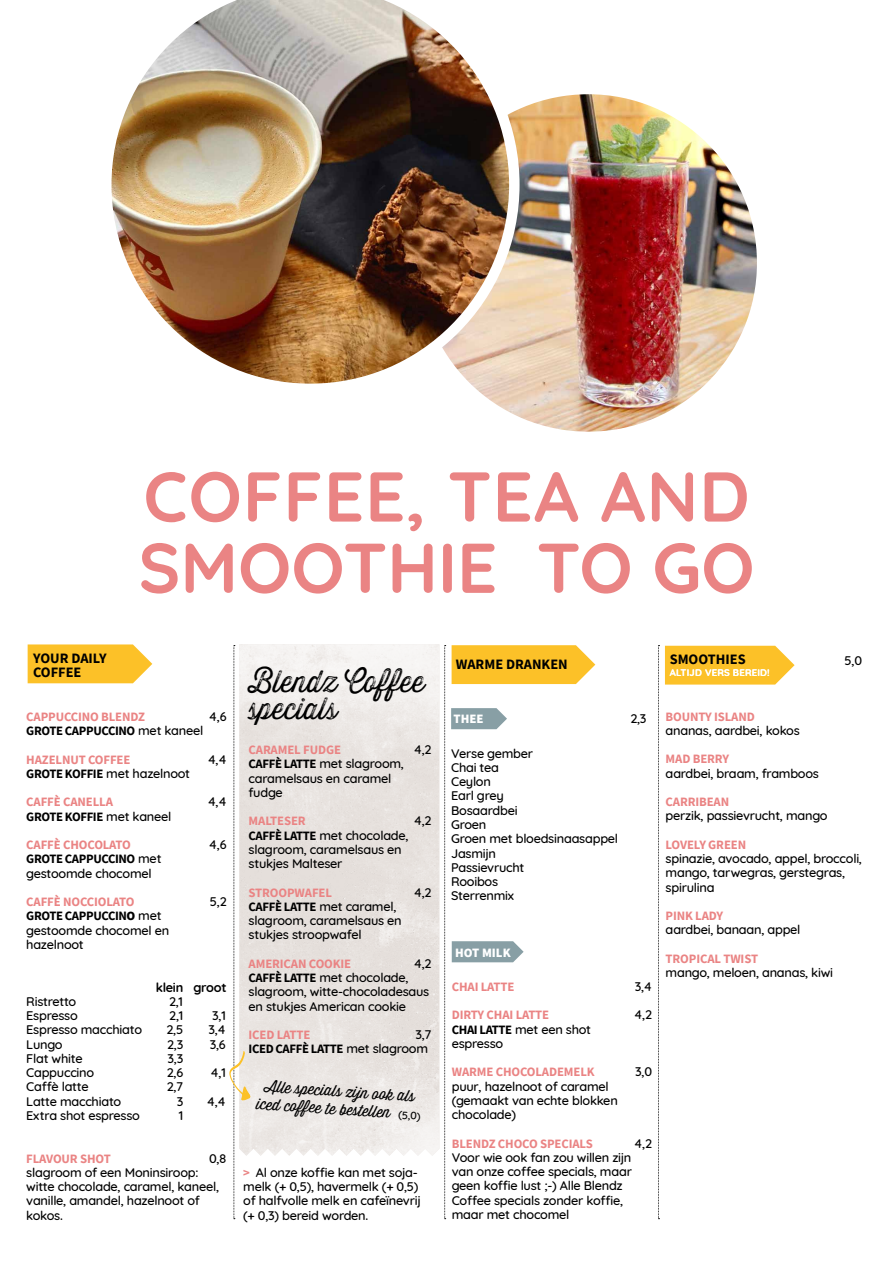
<style>
.page{position:relative;width:893px;height:1263px;background:#fff}
.page>*{position:absolute;margin:0;border:0;box-sizing:border-box;transform-origin:0 0}
.t1{font:700 70.28px/71.2px "Quicksand";letter-spacing:.005em;color:#ea8484}
.t2{font:29.92px/26.8px "Thirsty Rough Lt Thr";color:#000}
.t3{font:15.45px/18px "Thirsty Rough Lt";color:#000;text-align:center}
.t4{font:700 14.33px/13.4px "Source Sans Pro";color:#000}
.t5{font:500 12.75px/14.2px "Quicksand";letter-spacing:-.02em;color:#000}
.t6{font:700 12.75px "Source Sans Pro";letter-spacing:-.01em;color:#ea8484}
.t7{font:700 12.75px "Source Sans Pro";letter-spacing:-.03em;color:#000}
.t8{font:900 12.75px "Source Sans Pro";color:#fff}
.t9{font:700 12.75px "Quicksand";letter-spacing:-.02em;color:#000}
.t10{font:700 9.52px "Quicksand";letter-spacing:.02em;color:#fff}
.s1{font-family:"Source Sans Pro";font-weight:700}
.s2{font-family:"Quicksand";font-weight:500}
.s3{font-weight:900}
.s4{font-family:"Quicksand";font-weight:500;font-size:10.88px}
.s5{font-family:"Source Sans Pro";font-weight:700;color:#ea8484}
</style>
<div class="page">
<img style="left:415px;top:90px;width:346px;height:346px;border-radius:173px">
<img style="left:111px;top:0;width:409px;height:394px">
<svg style="left:658px;top:645px;width:1px;height:574px"></svg>
<svg style="left:444px;top:645px;width:151px;height:574px"></svg>
<img style="left:239px;top:644px;width:200px;height:512px">
<svg style="left:665px;top:646px;width:130px;height:38px;background:#fcc538"></svg>
<svg style="left:229px;top:645px;width:21px;height:574px"></svg>
<svg style="left:28px;top:644px;width:124px;height:39px;background:#fcc63a"></svg>
<h1 class="t1" style="left:138px;top:455px;width:618px">COFFEE, TEA AND<br>SMOOTHIE TO GO</h1>
<p class="t4" style="left:33px;top:651px;width:75px">YOUR DAILY<br>COFFEE</p>
<p class="t5" style="left:845px;top:652px;width:19px">5,0</p>
<p class="t4" style="left:670px;top:653px;width:77px">SMOOTHIES</p>
<p class="t4" style="left:456px;top:657px;width:114px">WARME DRANKEN</p>
<h2 class="t2" style="left:249px;top:668px;width:178px">Blendz Coffee specials</h2>
<p class="t6" style="left:249px;top:741px;width:94px">CARAMEL FUDGE</p>
<p class="t5" style="left:414px;top:741px;width:19px">4,2</p>
<p class="t5" style="left:249px;top:755px;width:157px"><span class="s1">CAFFÈ LATTE</span> met slagroom, caramelsaus en caramel fudge</p>
<p class="t6" style="left:249px;top:812px;width:59px">MALTESER</p>
<p class="t5" style="left:414px;top:812px;width:19px">4,2</p>
<p class="t5" style="left:249px;top:827px;width:161px"><span class="s1">CAFFÈ LATTE</span> met chocolade, slagroom, caramelsaus en stukjes Malteser</p>
<p class="t6" style="left:249px;top:884px;width:85px">STROOPWAFEL</p>
<p class="t5" style="left:414px;top:884px;width:19px">4,2</p>
<p class="t5" style="left:249px;top:898px;width:155px"><span class="s1">CAFFÈ LATTE</span> met caramel, slagroom, caramelsaus en stukjes stroopwafel</p>
<p class="t6" style="left:249px;top:955px;width:104px">AMERICAN COOKIE</p>
<p class="t5" style="left:414px;top:955px;width:19px">4,2</p>
<p class="t5" style="left:249px;top:969px;width:182px"><span class="s1">CAFFÈ LATTE</span> met chocolade, slagroom, witte-chocoladesaus en stukjes American cookie</p>
<p class="t6" style="left:249px;top:1026px;width:63px">ICED LATTE</p>
<p class="t5" style="left:415px;top:1026px;width:18px">3,7</p>
<p class="t7" style="left:249px;top:1040px;width:181px">ICED CAFFÈ LATTE <span class="s2">met slagroom</span></p>
<p class="t10" style="left:670px;top:665px;width:102px">ALTIJD VERS BEREID!</p>
<p class="t6" style="left:26px;top:708px;width:120px">CAPPUCCINO BLENDZ</p>
<p class="t5" style="left:209px;top:708px;width:19px">4,6</p>
<p class="t5" style="left:630px;top:710px;width:18px">2,3</p>
<p class="t7" style="left:26px;top:722px;width:179px">GROTE CAPPUCCINO <span class="s2">met kaneel</span></p>
<p class="t6" style="left:26px;top:751px;width:106px">HAZELNUT COFFEE</p>
<p class="t5" style="left:208px;top:751px;width:21px">4,4</p>
<p class="t5" style="left:26px;top:765px;width:165px"><span class="s1">GROTE KOFFIE</span> met hazelnoot</p>
<p class="t6" style="left:26px;top:793px;width:88px">CAFFÈ CANELLA</p>
<p class="t5" style="left:208px;top:793px;width:21px">4,4</p>
<p class="t7" style="left:26px;top:808px;width:147px">GROTE KOFFIE <span class="s2">met kaneel</span></p>
<p class="t6" style="left:26px;top:836px;width:106px">CAFFÈ CHOCOLATO</p>
<p class="t5" style="left:209px;top:836px;width:19px">4,6</p>
<p class="t7" style="left:26px;top:850px;width:137px">GROTE CAPPUCCINO <span class="s2">met</span></p>
<p class="t5" style="left:26px;top:865px;width:127px">gestoomde chocomel</p>
<p class="t6" style="left:26px;top:893px;width:110px">CAFFÈ NOCCIOLATO</p>
<p class="t5" style="left:210px;top:893px;width:18px">5,2</p>
<p class="t7" style="left:26px;top:907px;width:137px">GROTE CAPPUCCIN<span class="s3">O</span> <span class="s2">met</span></p>
<p class="t5" style="left:26px;top:922px;width:145px">gestoomde chocomel en hazelnoot</p>
<p class="t9" style="left:156px;top:976px;width:72px">klein groot</p>
<p class="t5" style="left:26px;top:993px;width:52px">Ristretto</p>
<p class="t5" style="left:169px;top:993px;width:16px">2,1</p>
<p class="t5" style="left:26px;top:1007px;width:53px">Espresso</p>
<p class="t5" style="left:169px;top:1007px;width:16px">2,1</p>
<p class="t5" style="left:212px;top:1007px;width:15px">3,1</p>
<p class="t5" style="left:26px;top:1021px;width:117px">Espresso macchiato</p>
<p class="t5" style="left:167px;top:1021px;width:18px">2,5</p>
<p class="t5" style="left:208px;top:1021px;width:19px">3,4</p>
<p class="t5" style="left:26px;top:1036px;width:38px">Lungo</p>
<p class="t5" style="left:167px;top:1036px;width:18px">2,3</p>
<p class="t5" style="left:210px;top:1036px;width:18px">3,6</p>
<p class="t5" style="left:26px;top:1050px;width:58px">Flat white</p>
<p class="t5" style="left:167px;top:1050px;width:17px">3,3</p>
<p class="t5" style="left:26px;top:1064px;width:69px">Cappuccino</p>
<p class="t5" style="left:167px;top:1064px;width:18px">2,6</p>
<p class="t5" style="left:211px;top:1064px;width:17px">4,1</p>
<p class="t5" style="left:26px;top:1078px;width:64px">Caffè latte</p>
<p class="t5" style="left:167px;top:1078px;width:18px">2,7</p>
<p class="t5" style="left:26px;top:1093px;width:96px">Latte macchiato</p>
<p class="t5" style="left:177px;top:1093px;width:8px">3</p>
<p class="t5" style="left:207px;top:1093px;width:21px">4,4</p>
<p class="t5" style="left:26px;top:1107px;width:115px">Extra shot espresso</p>
<p class="t5" style="left:179px;top:1107px;width:6px">1</p>
<p class="t6" style="left:26px;top:1150px;width:86px">FLAVOUR SHOT</p>
<p class="t5" style="left:209px;top:1150px;width:19px">0,8</p>
<p class="t5" style="left:26px;top:1164px;width:194px">slagroom of een Moninsiroop: witte chocolade, caramel, kaneel, vanille, amandel, hazelnoot of kokos.</p>
<p class="t6" style="left:666px;top:708px;width:91px">BOUNTY ISLAND</p>
<p class="t5" style="left:666px;top:722px;width:136px">ananas, aardbei, kokos</p>
<p class="t6" style="left:666px;top:750px;width:65px">MAD BERRY</p>
<p class="t5" style="left:666px;top:765px;width:155px">aardbei, braam, framboos</p>
<p class="t6" style="left:666px;top:793px;width:65px">CARRIBEAN</p>
<p class="t5" style="left:666px;top:808px;width:163px">perzik, passievrucht, mango</p>
<p class="t6" style="left:666px;top:836px;width:82px">LOVELY GREEN</p>
<p class="t5" style="left:666px;top:850px;width:198px">spinazie, avocado, appel, broccoli, mango, tarwegras, gerstegras, spirulina</p>
<p class="t6" style="left:666px;top:907px;width:59px">PINK LADY</p>
<p class="t5" style="left:666px;top:922px;width:136px">aardbei, banaan, appel</p>
<p class="t6" style="left:666px;top:950px;width:94px">TROPICAL TWIST</p>
<p class="t5" style="left:666px;top:964px;width:169px">mango, meloen, ananas, kiwi</p>
<p class="t8" style="left:453px;top:710px;width:32px">THEE</p>
<p class="t5" style="left:451px;top:745px;width:169px">Verse gember<br>Chai tea<br>Ceylon<br>Earl grey<br>Bosaardbei<br>Groen<br>Groen met bloedsinaasappel<br>Jasmijn<br>Passievrucht<br>Rooibos<br>Sterrenmix</p>
<p class="t8" style="left:455px;top:943px;width:57px">HOT MILK</p>
<p class="t6" style="left:452px;top:978px;width:64px">CHAI LATTE</p>
<p class="t5" style="left:635px;top:978px;width:19px">3,4</p>
<p class="t6" style="left:452px;top:1006px;width:99px">DIRTY CHAI LATTE</p>
<p class="t5" style="left:634px;top:1006px;width:19px">4,2</p>
<p class="t5" style="left:452px;top:1021px;width:141px"><span class="s1">CHAI LATTE</span> met een shot espresso</p>
<p class="t6" style="left:452px;top:1063px;width:144px">WARME CHOCOLADEMELK</p>
<p class="t5" style="left:635px;top:1063px;width:18px">3,0</p>
<p class="t5" style="left:452px;top:1078px;width:168px">puur, hazelnoot of caramel (gemaakt van echte blokken chocolade)</p>
<p class="t6" style="left:452px;top:1135px;width:143px">BLENDZ CHOCO SPECIALS</p>
<p class="t5" style="left:634px;top:1135px;width:19px">4,2</p>
<p class="t5" style="left:452px;top:1149px;width:182px">Voor wie ook fan zou willen zijn van onze coffee specials, maar geen koffie lust ;-) Alle Blendz<br>Coffee specials zonder koffie, maar met chocomel</p>
<p class="t3" style="left:258px;top:1076px;width:166px;rotate:4deg">Alle s pecials zijn ook als iced coffee te bestellen <span class="s4">(5,0)</span></p>
<p class="t5" style="left:243px;top:1164px;width:179px"><span class="s5">&gt;</span> Al onze koffie kan met soja&shy;melk (+ 0,5), havermelk (+ 0,5) of halfvolle melk en cafeïnevrij (+ 0,3) bereid worden.</p>
</div>
